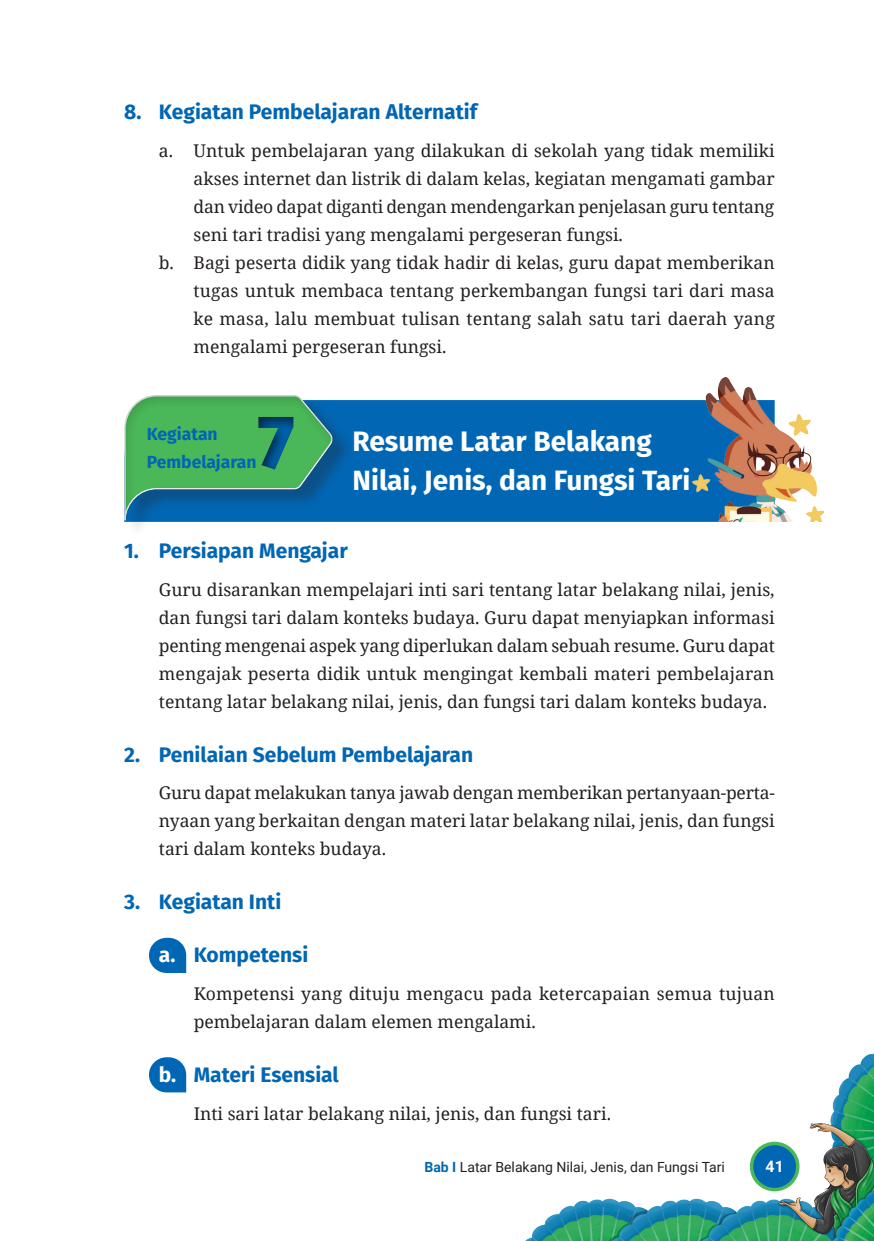
<style>
.page{position:relative;width:874px;height:1241px;background:#fff}
.page>*{position:absolute;margin:0;border:0;box-sizing:border-box;transform-origin:0 0}
.t1{font:900 75.25px "Fira Sans";color:#0166b3}
.t2{font:700 28px/38.5px "Fira Sans";color:#fff}
.t3{font:700 21px "Fira Sans";color:#0166b3}
.t4{font:17.5px/28px "Noto Serif";color:#231f20;text-align:justify}
.t5{font:700 17.5px/28px "Fira Sans";color:#0166b3}
.t6{font:700 15.75px "Roboto";color:#fff}
.t7{font:14px "Roboto";color:#231f20}
.s1{color:#fff}
.s2{font-weight:700;color:#0166b3}
</style>
<div class="page">
<img style="left:526px;top:1054px;width:347px;height:186px">
<div style="left:751px;top:1143px;width:46px;height:46px;background:#0166b3;border-radius:50%"></div>
<div style="left:749px;top:1141px;width:50px;height:50px;border:4px solid #4ab758;border-radius:50%"></div>
<div style="left:360px;top:400px;width:414px;height:122px;background:#0166b3"></div>
<svg style="left:149px;top:937px;width:37px;height:35px"></svg>
<svg style="left:149px;top:1057px;width:37px;height:35px"></svg>
<img style="left:692px;top:377px;width:131px;height:144px">
<div style="left:96px;top:366px;width:264px;height:157px;background:#231f20;opacity:.2"></div>
<div style="left:197px;top:374px;width:199px;height:120px;background:#231f20;opacity:.75"></div>
<p class="t3" style="left:124px;top:94px;width:354px">8. Kegiatan Pembelajaran Alternatif</p>
<p class="t4" style="left:159px;top:136px;width:617px">a. Untuk pembelajaran yang dilakukan di sekolah yang tidak memiliki</p>
<p class="t4" style="left:193px;top:164px;width:582px">akses internet dan listrik di dalam kelas, kegiatan mengamati gambar</p>
<p class="t4" style="left:193px;top:192px;width:582px">dan video dapat diganti dengan mendengarkan penjelasan guru tentang</p>
<p class="t4" style="left:193px;top:220px;width:430px">seni tari tradisi yang mengalami pergeseran fungsi.</p>
<p class="t4" style="left:159px;top:248px;width:617px">b. Bagi peserta didik yang tidak hadir di kelas, guru dapat memberikan</p>
<p class="t4" style="left:193px;top:276px;width:582px">tugas untuk membaca tentang perkembangan fungsi tari dari masa</p>
<p class="t4" style="left:193px;top:304px;width:582px">ke masa, lalu membuat tulisan tentang salah satu tari daerah yang</p>
<p class="t4" style="left:193px;top:332px;width:254px">mengalami pergeseran fungsi.</p>
<p class="t5" style="left:147px;top:419px;width:111px">Kegiatan<br>Pembelajaran</p>
<h1 class="t1" style="left:258px;top:374px;width:38px">7</h1>
<h2 class="t2" style="left:352px;top:420px;width:339px">Resume Latar Belakang<br>Nilai, Jenis, dan Fungsi Tari</h2>
<p class="t3" style="left:124px;top:533px;width:225px">1. Persiapan Mengajar</p>
<p class="t4" style="left:159px;top:575px;width:617px">Guru disarankan mempelajari inti sari tentang latar belakang nilai, jenis, dan fungsi tari dalam konteks budaya. Guru dapat menyiapkan informasi penting mengenai aspek yang diperlukan dalam sebuah resume. Guru dapat mengajak peserta didik untuk mengingat kembali materi pembelajaran tentang latar belakang nilai, jenis, dan fungsi tari dalam konteks budaya.</p>
<p class="t3" style="left:124px;top:736px;width:350px">2. Penilaian Sebelum Pembelajaran</p>
<p class="t4" style="left:159px;top:778px;width:617px">Guru dapat melakukan tanya jawab dengan memberikan pertanyaan-perta&shy;nyaan yang berkaitan dengan materi latar belakang nilai, jenis, dan fungsi tari dalam konteks budaya.</p>
<p class="t3" style="left:124px;top:883px;width:158px">3. Kegiatan Inti</p>
<p class="t3" style="left:159px;top:937px;width:151px"><span class="s1">a.</span> Kompetensi</p>
<p class="t4" style="left:193px;top:979px;width:582px">Kompetensi yang dituju mengacu pada ketercapaian semua tujuan pembelajaran dalam elemen mengalami.</p>
<p class="t3" style="left:159px;top:1056px;width:181px"><span class="s1">b.</span> Materi Esensial</p>
<p class="t4" style="left:193px;top:1098px;width:418px">Inti sari latar belakang nilai, jenis, dan fungsi tari.</p>
<p class="t7" style="left:424px;top:1156px;width:302px"><span class="s2">Bab I</span> Latar Belakang Nilai, Jenis, dan Fungsi Tari</p>
<p class="t6" style="left:765px;top:1155px;width:20px">41</p>
</div>
